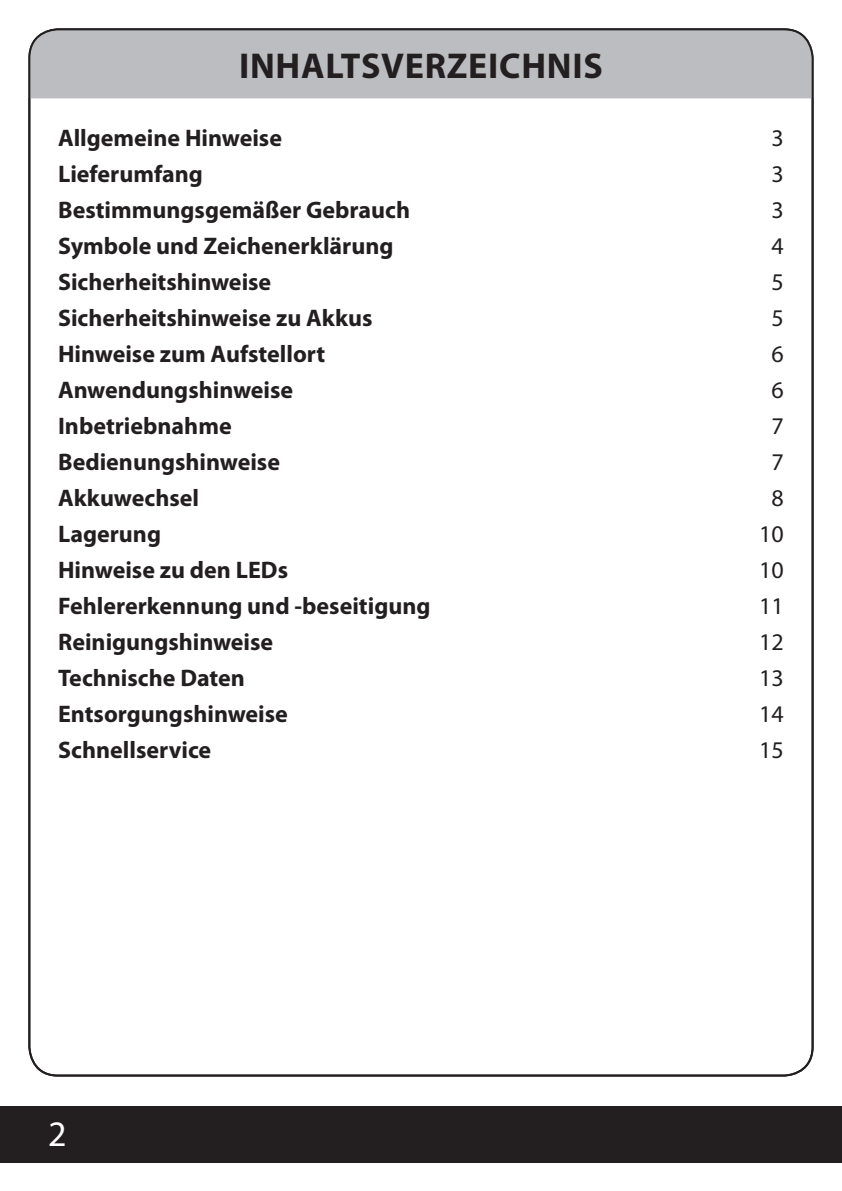
<style>
.page{position:relative;width:842px;height:1191px;background:#fff}
.page>*{position:absolute;margin:0;border:0;box-sizing:border-box;transform-origin:0 0}
.t1{font:700 36px "Myriad Pro";letter-spacing:.02em;color:#231f20}
.t2{font:36px "Myriad Pro";color:#fff}
.t3{font:700 24px "Myriad Pro";color:#231f20}
.t4{font:24px "Myriad Pro";color:#231f20}
</style>
<div class="page">
<div style="left:0;top:1106px;width:842px;height:56px;background:#231f20"></div>
<div style="left:29px;top:30px;width:782px;height:68px;background:#bcbdc0"></div>
<h1 class="t1" style="left:239px;top:45px;width:365px">INHALTSVERZEICHNIS</h1>
<p class="t3" style="left:58px;top:124px;width:225px">Allgemeine Hinweise</p>
<p class="t4" style="left:771px;top:124px;width:14px">3</p>
<p class="t3" style="left:58px;top:160px;width:146px">Lieferumfang</p>
<p class="t4" style="left:771px;top:160px;width:14px">3</p>
<p class="t3" style="left:58px;top:196px;width:353px">Bestimmungsgemäßer Gebrauch</p>
<p class="t4" style="left:771px;top:196px;width:14px">3</p>
<p class="t3" style="left:58px;top:232px;width:337px">Symbole und Zeichenerklärung</p>
<p class="t4" style="left:771px;top:232px;width:14px">4</p>
<p class="t3" style="left:58px;top:268px;width:215px">Sicherheitshinweise</p>
<p class="t4" style="left:771px;top:268px;width:14px">5</p>
<p class="t3" style="left:58px;top:304px;width:316px">Sicherheitshinweise zu Akkus</p>
<p class="t4" style="left:771px;top:304px;width:14px">5</p>
<p class="t3" style="left:58px;top:340px;width:269px">Hinweise zum Aufstellort</p>
<p class="t4" style="left:771px;top:340px;width:14px">6</p>
<p class="t3" style="left:58px;top:376px;width:237px">Anwendungshinweise</p>
<p class="t4" style="left:771px;top:376px;width:14px">6</p>
<p class="t3" style="left:58px;top:412px;width:175px">Inbetriebnahme</p>
<p class="t4" style="left:771px;top:412px;width:14px">7</p>
<p class="t3" style="left:58px;top:448px;width:223px">Bedienungshinweise</p>
<p class="t4" style="left:771px;top:448px;width:14px">7</p>
<p class="t3" style="left:58px;top:484px;width:142px">Akkuwechsel</p>
<p class="t4" style="left:771px;top:484px;width:14px">8</p>
<p class="t3" style="left:58px;top:520px;width:104px">Lagerung</p>
<p class="t4" style="left:759px;top:520px;width:26px">10</p>
<p class="t3" style="left:58px;top:556px;width:231px">Hinweise zu den LEDs</p>
<p class="t4" style="left:759px;top:556px;width:26px">10</p>
<p class="t3" style="left:58px;top:592px;width:374px">Fehlererkennung und -beseitigung</p>
<p class="t4" style="left:759px;top:592px;width:26px">11</p>
<p class="t3" style="left:58px;top:628px;width:217px">Reinigungshinweise</p>
<p class="t4" style="left:759px;top:628px;width:26px">12</p>
<p class="t3" style="left:58px;top:664px;width:188px">Technische Daten</p>
<p class="t4" style="left:759px;top:664px;width:26px">13</p>
<p class="t3" style="left:58px;top:700px;width:231px">Entsorgungshinweise</p>
<p class="t4" style="left:759px;top:700px;width:26px">14</p>
<p class="t3" style="left:58px;top:736px;width:155px">Schnellservice</p>
<p class="t4" style="left:759px;top:736px;width:26px">15</p>
<h1 class="t2" style="left:48px;top:1113px;width:20px">2</h1>
</div>
